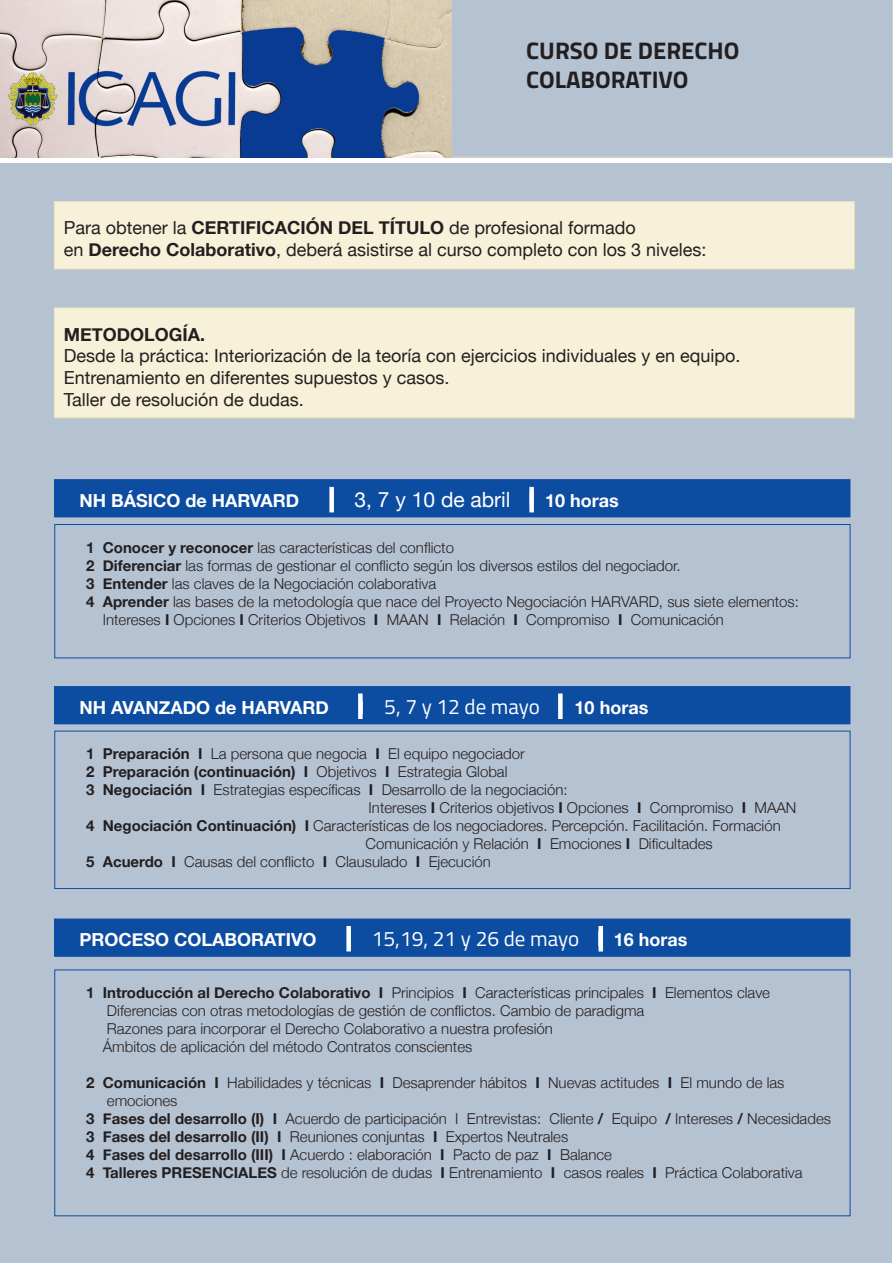
<style>
.page{position:relative;width:893px;height:1263px;background:#fff}
.page>*{position:absolute;margin:0;border:0;box-sizing:border-box;transform-origin:0 0}
.t1{font:700 24px "Titillium";color:#231f20}
.t2{font:21px "Titillium";color:#fff}
.t3{font:21px "Helvetica Neue";color:#fff}
.t4{font:18px "Helvetica Neue";color:#231f20}
.t5{font:700 18px "Helvetica Neue";color:#fff}
.t6{font:700 18px "Helvetica Neue";color:#231f20}
.t7{font:300 15px "Helvetica Neue";color:#231f20}
.t8{font:700 15px "Helvetica Neue";color:#231f20}
.s1{font-weight:700}
.s2{font-weight:700;font-size:18px}
.s3{font-family:"Helvetica Neue";font-weight:700;font-size:18px}
.s4{font-family:"Helvetica Neue"}
.s5{font-weight:300}
</style>
<div class="page">
<div style="left:1px;top:164px;width:891px;height:1099px;background:#b5c2d2"></div>
<div style="left:54px;top:479px;width:796px;height:38px;background:#0d4da1;border:2px solid #0d4da1"></div>
<div style="left:446px;top:0;width:447px;height:158px;background:#b5c2d2"></div>
<div style="left:54px;top:524px;width:796px;height:134px;border:1px solid #0d4da1"></div>
<div style="left:54px;top:731px;width:796px;height:158px;border:1px solid #0d4da1"></div>
<div style="left:54px;top:969px;width:796px;height:247px;border:1px solid #0d4da1"></div>
<img style="left:0;top:0;width:452px;height:157px">
<div style="left:54px;top:201px;width:801px;height:68px;background:#f7f1da;border:1px solid #efe4b9"></div>
<div style="left:54px;top:308px;width:801px;height:110px;background:#f7f1da;border:1px solid #efe4b9"></div>
<div style="left:329px;top:487px;width:5px;height:25px;background:#fff"></div>
<div style="left:54px;top:686px;width:796px;height:38px;background:#0d4da1"></div>
<div style="left:358px;top:693px;width:5px;height:26px;background:#fff"></div>
<div style="left:558px;top:693px;width:5px;height:26px;background:#fff"></div>
<div style="left:54px;top:918px;width:796px;height:39px;background:#0d4da1;border:2px solid #0d4da1"></div>
<div style="left:346px;top:926px;width:5px;height:25px;background:#fff"></div>
<div style="left:598px;top:926px;width:5px;height:25px;background:#fff"></div>
<div style="left:529px;top:487px;width:5px;height:25px;background:#fff"></div>
<p class="t1" style="left:526px;top:32px;width:215px">CURSO DE DERECHO</p>
<p class="t1" style="left:526px;top:61px;width:164px">COLABORATIVO</p>
<p class="t4" style="left:64px;top:215px;width:573px">Para obtener la <span class="s1">CERTIFICACIÓN DEL TÍTULO</span> de profesional formado</p>
<p class="t4" style="left:64px;top:237px;width:644px">en <span class="s1">Derecho Colaborativo</span>, deberá asistirse al curso completo con los 3 niveles:</p>
<p class="t6" style="left:64px;top:320px;width:143px">METODOLOGÍA.</p>
<p class="t4" style="left:64px;top:343px;width:678px">Desde la práctica: Interiorización de la teoría con ejercicios individuales y en equipo.</p>
<p class="t4" style="left:64px;top:365px;width:387px">Entrenamiento en diferentes supuestos y casos.</p>
<p class="t4" style="left:64px;top:386px;width:242px">Taller de resolución de dudas.</p>
<p class="t5" style="left:79px;top:486px;width:221px">NH BÁSICO de HARVARD</p>
<p class="t3" style="left:329px;top:484px;width:291px"><span class="s2">I</span> 3, 7 y 10 de abril I <span class="s2">10 horas</span></p>
<p class="t7" style="left:86px;top:535px;width:369px"><span class="s1">1 Conocer y reconocer</span> las características del conflicto</p>
<p class="t7" style="left:86px;top:553px;width:596px"><span class="s1">2 Diferenciar</span> las formas de gestionar el conflicto según los diversos estilos del negociador.</p>
<p class="t7" style="left:86px;top:571px;width:352px"><span class="s1">3 Entender</span> las claves de la Negociación colaborativa</p>
<p class="t7" style="left:86px;top:589px;width:714px"><span class="s1">4 Aprender</span> las bases de la metodología que nace del Proyecto Negociación HARVARD, sus siete elementos:</p>
<p class="t7" style="left:103px;top:607px;width:622px">Intereses <span class="s1">I</span> Opciones <span class="s1">I</span> Criterios Objetivos <span class="s1">I</span> MAAN <span class="s1">I</span> Relación <span class="s1">I</span> Compromiso <span class="s1">I</span> Comunicación</p>
<p class="t5" style="left:79px;top:693px;width:251px">NH AVANZADO de HARVARD</p>
<p class="t2" style="left:359px;top:691px;width:291px"><span class="s3">I</span> 5, 7 y 12 de mayo <span class="s4">I</span> <span class="s3">10 horas</span></p>
<p class="t7" style="left:86px;top:742px;width:440px"><span class="s1">1 Preparación I</span> La persona que negocia <span class="s1">I</span> El equipo negociador</p>
<p class="t8" style="left:86px;top:760px;width:423px">2 Preparación (continuación) I <span class="s5">Objetivos</span> I <span class="s5">Estrategia Global</span></p>
<p class="t7" style="left:86px;top:778px;width:483px"><span class="s1">3 Negociación I</span> Estrategias específicas <span class="s1">I</span> Desarrollo de la negociación:</p>
<p class="t7" style="left:369px;top:796px;width:429px">Intereses <span class="s1">I</span> Criterios objetivos <span class="s1">I</span> Opciones <span class="s1">I</span> Compromiso <span class="s1">I</span> MAAN</p>
<p class="t7" style="left:86px;top:814px;width:696px"><span class="s1">4 Negociación Continuación) I</span> Características de los negociadores. Percepción. Facilitación. Formación</p>
<p class="t7" style="left:365px;top:832px;width:349px">Comunicación y Relación <span class="s1">I</span> Emociones <span class="s1">I</span> Dificultades</p>
<p class="t7" style="left:86px;top:850px;width:406px"><span class="s1">5 Acuerdo I</span> Causas del conflicto <span class="s1">I</span> Clausulado <span class="s1">I</span> Ejecución</p>
<p class="t5" style="left:79px;top:925px;width:239px">PROCESO COLABORATIVO</p>
<p class="t2" style="left:346px;top:923px;width:343px"><span class="s3">I</span> 15,19, 21 y 26 de mayo <span class="s4">I</span> <span class="s3">16 horas</span></p>
<p class="t7" style="left:86px;top:980px;width:685px"><span class="s1">1 Introducción al Derecho Colaborativo I</span> Principios <span class="s1">I</span> Características principales <span class="s1">I</span> Elementos clave</p>
<p class="t7" style="left:107px;top:998px;width:539px">Diferencias con otras metodologías de gestión de conflictos. Cambio de paradigma</p>
<p class="t7" style="left:107px;top:1016px;width:448px">Razones para incorporar el Derecho Colaborativo a nuestra profesión</p>
<p class="t7" style="left:103px;top:1034px;width:371px">Ámbitos de aplicación del método Contratos conscientes</p>
<p class="t7" style="left:86px;top:1070px;width:700px"><span class="s1">2 Comunicación I</span> Habilidades y técnicas <span class="s1">I</span> Desaprender hábitos <span class="s1">I</span> Nuevas actitudes <span class="s1">I</span> El mundo de las</p>
<p class="t7" style="left:107px;top:1088px;width:72px">emociones</p>
<p class="t7" style="left:86px;top:1106px;width:746px"><span class="s1">3 Fases del desarrollo (I) I</span> Acuerdo de participación I Entrevistas: Cliente <span class="s1">/</span> Equipo <span class="s1">/</span> Intereses <span class="s1">/</span> Necesidades</p>
<p class="t7" style="left:86px;top:1124px;width:484px"><span class="s1">3 Fases del desarrollo (II) I</span> Reuniones conjuntas <span class="s1">I</span> Expertos Neutrales</p>
<p class="t7" style="left:86px;top:1142px;width:527px"><span class="s1">4 Fases del desarrollo (III) I</span> Acuerdo : elaboración <span class="s1">I</span> Pacto de paz <span class="s1">I</span> Balance</p>
<p class="t7" style="left:86px;top:1160px;width:718px"><span class="s1">4 Talleres PRESENCIALES</span> de resolución de dudas <span class="s1">I</span> Entrenamiento <span class="s1">I</span> casos reales <span class="s1">I</span> Práctica Colaborativa</p>
</div>
